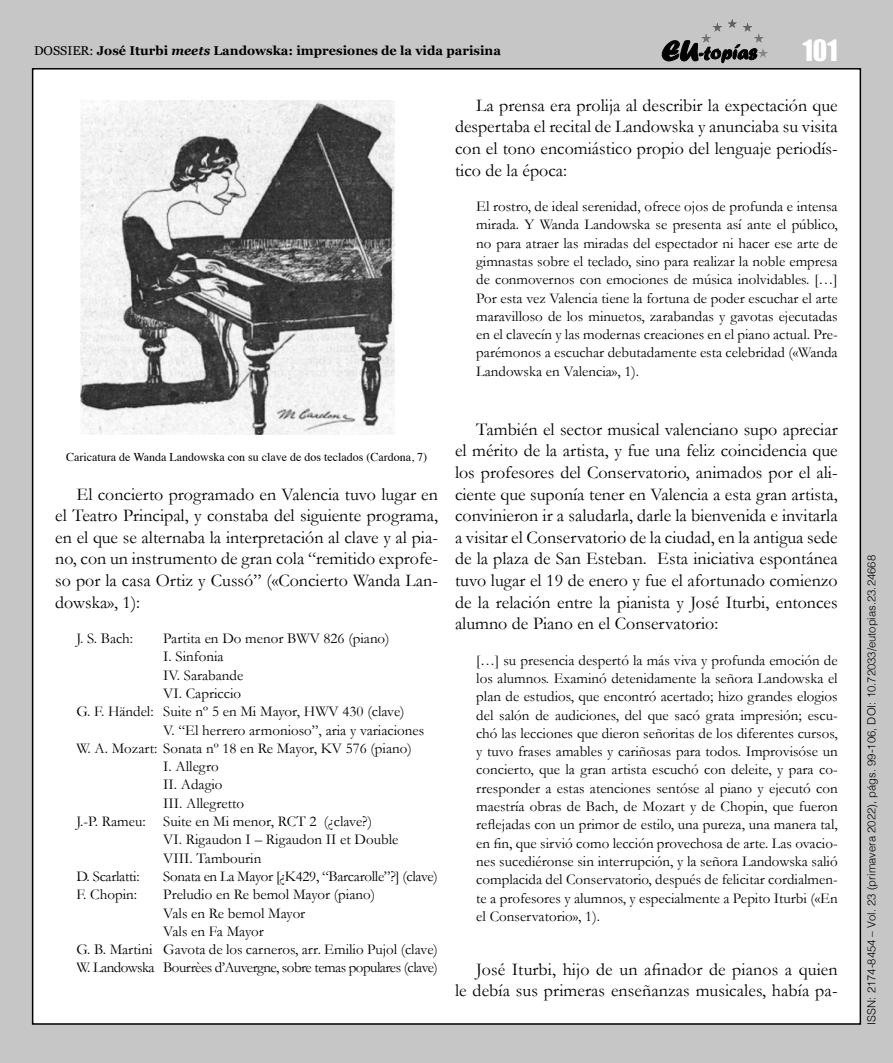
<style>
.page{position:relative;width:893px;height:1063px;background:#c6c6c6}
.page>*{position:absolute;margin:0;border:0;box-sizing:border-box;transform-origin:0 0}
.t1{font:27px "Impact";color:#fff}
.Articulo_parrafo{font:18px/21.6px "Garamond";color:#000;text-align:justify}
.Articulo_citas{font:15px/18.3px "Garamond";color:#000;text-align:justify}
.Articulo_citas-2{font:15px "Garamond";letter-spacing:-.035em;color:#000}
.Articulo_citas-3{font:15px "Garamond";letter-spacing:-.02em;color:#000}
.t2{font:700 12.75px "Georgia";color:#000}
.Articulo_pie_foto{font:12px "Times";color:#000}
.t3{font:300 11.25px "Helvetica";color:#000}
.s1{font-weight:400}
.s2{font-style:italic}
</style>
<div class="page">
<div style="left:33px;top:69px;width:827px;height:955px;background:#fff"></div>
<svg style="left:662px;top:40px;width:94px;height:23px"></svg>
<hr style="left:701px;top:19px;width:67px;height:1px;background:#585857">
<hr style="left:701px;top:20px;width:67px;height:1px;background:#595958">
<hr style="left:701px;top:21px;width:67px;height:1px;background:#5a5a59">
<hr style="left:701px;top:22px;width:67px;height:1px;background:#5c5c5b">
<hr style="left:701px;top:23px;width:67px;height:1px;background:#5d5d5c">
<hr style="left:701px;top:24px;width:67px;height:1px;background:#5f5f5e">
<hr style="left:701px;top:25px;width:67px;height:1px;background:#60605f">
<hr style="left:701px;top:26px;width:67px;height:1px;background:#626261">
<hr style="left:701px;top:27px;width:67px;height:1px;background:#636362">
<hr style="left:701px;top:28px;width:67px;height:1px;background:#656464">
<hr style="left:701px;top:29px;width:67px;height:1px;background:#666565">
<hr style="left:701px;top:30px;width:67px;height:1px;background:#676766">
<hr style="left:701px;top:31px;width:67px;height:1px;background:#696868">
<hr style="left:701px;top:32px;width:67px;height:1px;background:#6a6969">
<hr style="left:701px;top:33px;width:67px;height:1px;background:#6c6b6b">
<hr style="left:701px;top:34px;width:67px;height:1px;background:#6c6c6c">
<hr style="left:701px;top:35px;width:67px;height:1px;background:#6e6e6d">
<hr style="left:701px;top:36px;width:67px;height:1px;background:#6f6f6e">
<hr style="left:701px;top:37px;width:67px;height:1px;background:#717170">
<hr style="left:701px;top:38px;width:67px;height:1px;background:#727271">
<hr style="left:701px;top:39px;width:67px;height:1px;background:#747473">
<hr style="left:701px;top:40px;width:67px;height:1px;background:#757574">
<hr style="left:701px;top:41px;width:67px;height:1px;background:#767675">
<hr style="left:701px;top:42px;width:67px;height:1px;background:#787877">
<hr style="left:701px;top:43px;width:67px;height:1px;background:#797978">
<hr style="left:701px;top:44px;width:67px;height:1px;background:#7b7b7a">
<hr style="left:701px;top:45px;width:67px;height:1px;background:#7c7c7b">
<hr style="left:701px;top:46px;width:67px;height:1px;background:#7e7d7d">
<hr style="left:701px;top:47px;width:67px;height:1px;background:#7f7e7e">
<hr style="left:701px;top:48px;width:67px;height:1px;background:#818080">
<hr style="left:701px;top:49px;width:67px;height:1px;background:#828181">
<hr style="left:701px;top:50px;width:67px;height:1px;background:#828282">
<hr style="left:701px;top:51px;width:67px;height:1px;background:#848483">
<hr style="left:701px;top:52px;width:67px;height:1px;background:#858584">
<hr style="left:701px;top:53px;width:67px;height:1px;background:#878786">
<hr style="left:701px;top:54px;width:67px;height:1px;background:#888887">
<hr style="left:701px;top:55px;width:67px;height:1px;background:#898989">
<hr style="left:701px;top:56px;width:67px;height:1px;background:#8a8a8a">
<hr style="left:701px;top:57px;width:67px;height:1px;background:#8c8c8b">
<img style="left:81px;top:100px;width:314px;height:335px">
<p class="t2" style="left:34px;top:41px;width:468px"><span class="s1">DOSSIER:</span> José Iturbi <span class="s2">meets</span> Landowska: impresiones de la vida parisina</p>
<h1 class="t1" style="left:803px;top:29px;width:37px">101</h1>
<p class="Articulo_parrafo" style="left:455px;top:94px;width:384px;text-indent:21px">La prensa era prolija al describir la expectación que despertaba el recital de Landowska y anunciaba su visita con el tono encomiástico propio del lenguaje periodís&shy;tico de la época:</p>
<p class="Articulo_citas" style="left:476px;top:197px;width:363px">El rostro, de ideal serenidad, ofrece ojos de profunda e intensa mirada. Y Wanda Landowska se presenta así ante el público, no para atraer las miradas del espectador ni hacer ese arte de gimnastas sobre el teclado, sino para realizar la noble empresa de conmovernos con emociones de música inolvidables. […] Por esta vez Valencia tiene la fortuna de poder escuchar el arte maravilloso de los minuetos, zarabandas y gavotas ejecutadas en el clavecín y las modernas creaciones en el piano actual. Pre&shy;parémonos a escuchar debutadamente esta celebridad («Wanda Landowska en Valencia», 1).</p>
<p class="Articulo_pie_foto" style="left:66px;top:446px;width:362px">Caricatura de Wanda Landowska con su clave de dos teclados (Cardona, 7)</p>
<p class="Articulo_parrafo" style="left:55px;top:483px;width:384px;text-indent:21px">El concierto programado en Valencia tuvo lugar en el Teatro Principal, y constaba del siguiente programa, en el que se alternaba la interpretación al clave y al pia&shy;no, con un instrumento de gran cola “remitido exprofe&shy;so por la casa Ortiz y Cussó” («Concierto Wanda Lan&shy;dowska», 1):</p>
<p class="Articulo_citas" style="left:77px;top:629px;width:58px">J. S. Bach:</p>
<p class="Articulo_citas" style="left:163px;top:629px;width:228px">Partita en Do menor BWV 826 (piano)</p>
<p class="Articulo_citas" style="left:163px;top:647px;width:62px">I. Sinfonia</p>
<p class="Articulo_citas" style="left:163px;top:665px;width:82px">IV. Sarabande</p>
<p class="Articulo_citas" style="left:163px;top:684px;width:79px">VI. Capriccio</p>
<p class="Articulo_citas" style="left:77px;top:702px;width:330px">G. F. Händel: Suite nº 5 en Mi Mayor, HWV 430 (clave)</p>
<p class="Articulo_citas" style="left:163px;top:720px;width:262px">V. “El herrero armonioso”, aria y variaciones</p>
<p class="Articulo_citas" style="left:77px;top:739px;width:337px">W. A. Mozart: Sonata nº 18 en Re Mayor, KV 576 (piano)</p>
<p class="Articulo_citas" style="left:163px;top:757px;width:57px">I. Allegro</p>
<p class="Articulo_citas" style="left:163px;top:775px;width:61px">II. Adagio</p>
<p class="Articulo_citas" style="left:163px;top:793px;width:82px">III. Allegretto</p>
<p class="Articulo_citas" style="left:77px;top:812px;width:297px">J.-P. Rameu: Suite en Mi menor, RCT 2 (¿clave?)</p>
<p class="Articulo_citas" style="left:163px;top:830px;width:237px">VI. Rigaudon I – Rigaudon II et Double</p>
<p class="Articulo_citas" style="left:163px;top:848px;width:100px">VIII. Tambourin</p>
<p class="Articulo_citas-3" style="left:77px;top:866px;width:65px">D. Scarlatti:</p>
<p class="Articulo_citas-3" style="left:163px;top:866px;width:276px">Sonata en La Mayor [¿K429, “Barcarolle”?] (clave)</p>
<p class="Articulo_citas" style="left:77px;top:885px;width:62px">F. Chopin:</p>
<p class="Articulo_citas" style="left:163px;top:885px;width:213px">Preludio en Re bemol Mayor (piano)</p>
<p class="Articulo_citas" style="left:163px;top:903px;width:144px">Vals en Re bemol Mayor</p>
<p class="Articulo_citas" style="left:163px;top:922px;width:102px">Vals en Fa Mayor</p>
<p class="Articulo_citas" style="left:77px;top:940px;width:363px">G. B. Martini Gavota de los carneros, arr. Emilio Pujol (clave)</p>
<p class="Articulo_citas-2" style="left:77px;top:958px;width:363px">W. Landowska Bourrèes d’Auvergne, sobre temas populares (clave)</p>
<p class="Articulo_parrafo" style="left:455px;top:418px;width:384px;text-indent:21px">También el sector musical valenciano supo apreciar el mérito de la artista, y fue una feliz coincidencia que los profesores del Conservatorio, animados por el ali&shy;ciente que suponía tener en Valencia a esta gran artista, convinieron ir a saludarla, darle la bienvenida e invitarla a visitar el Conservatorio de la ciudad, en la antigua sede de la plaza de San Esteban. Esta iniciativa espontánea tuvo lugar el 19 de enero y fue el afortunado comienzo de la relación entre la pianista y José Iturbi, entonces alumno de Piano en el Conservatorio:</p>
<p class="Articulo_citas" style="left:476px;top:650px;width:363px">[…] su presencia despertó la más viva y profunda emoción de los alumnos. Examinó detenidamente la señora Landowska el plan de estudios, que encontró acertado; hizo grandes elogios del salón de audiciones, del que sacó grata impresión; escu&shy;chó las lecciones que dieron señoritas de los diferentes cursos, y tuvo frases amables y cariñosas para todos. Improvisóse un concierto, que la gran artista escuchó con deleite, y para co&shy;rresponder a estas atenciones sentóse al piano y ejecutó con maestría obras de Bach, de Mozart y de Chopin, que fueron reflejadas con un primor de estilo, una pureza, una manera tal, en fin, que sirvió como lección provechosa de arte. Las ovacio&shy;nes sucediéronse sin interrupción, y la señora Landowska salió complacida del Conservatorio, después de felicitar cordialmen&shy;te a profesores y alumnos, y especialmente a Pepito Iturbi («En el Conservatorio», 1).</p>
<p class="Articulo_parrafo" style="left:455px;top:958px;width:384px;text-align:right">José Iturbi, hijo de un afinador de pianos a quien<br>le debía sus primeras enseñanzas musicales, había pa-</p>
<p class="t3" style="left:862px;top:1025px;width:471px;rotate:-90deg">ISSN: 2174-8454 – Vol. 23 (primavera 2022), págs. 99-106, DOI: 10.72033/eutopias.23.24668</p>
</div>
